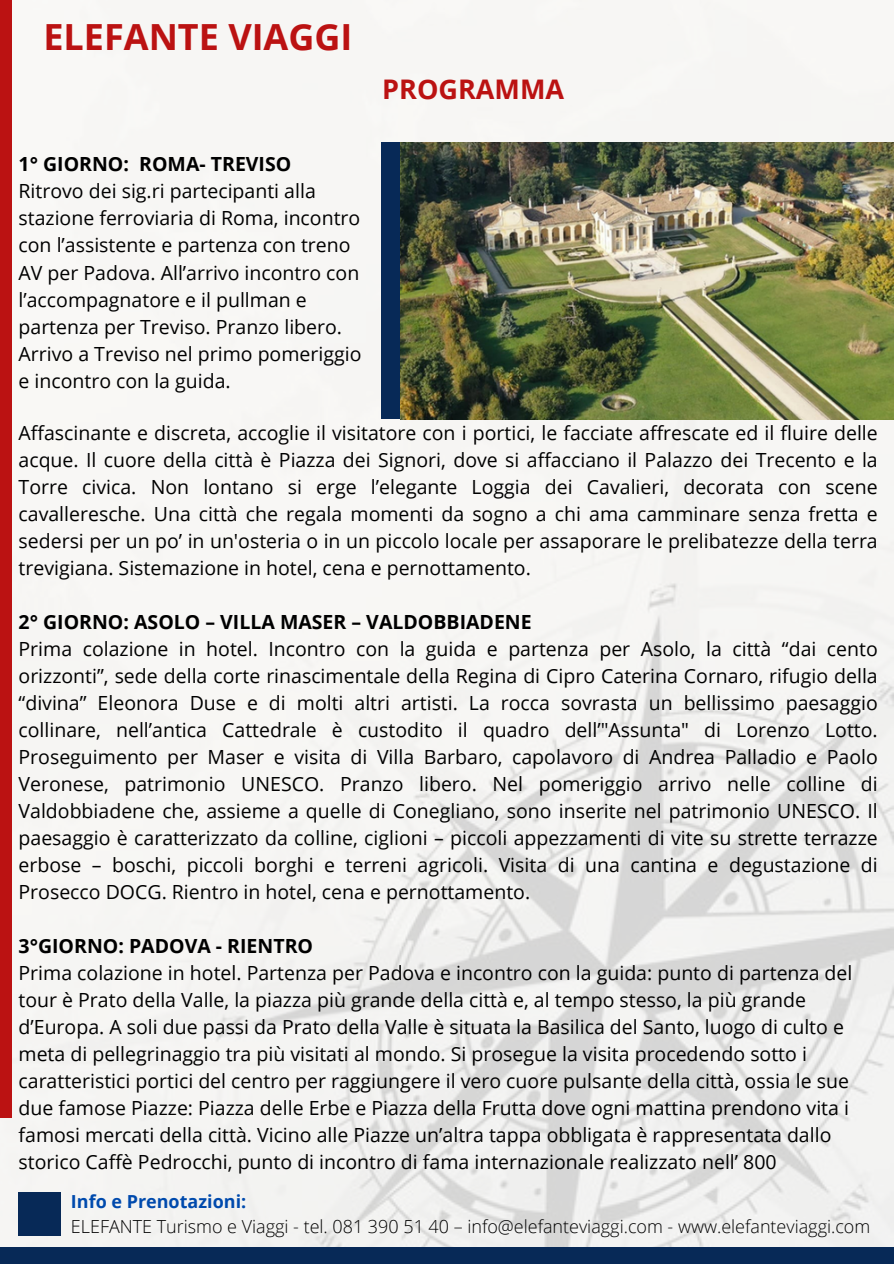
<style>
.page{position:relative;width:894px;height:1264px;background:#fff}
.page>*{position:absolute;margin:0;border:0;box-sizing:border-box;transform-origin:0 0}
.t1{font:700 36px "Open Sans";color:#bb1212}
.t2{font:700 27px "Open Sans";color:#bb1212}
.t3{font:19.5px/27px "Open Sans";color:#000}
.t4{font:700 19.5px "Open Sans";color:#000}
.t5{font:300 18px "Open Sans";color:#000}
.t6{font:700 18px "Open Sans";color:#004aad}
</style>
<div class="page">
<img style="left:0;top:0;width:892px;height:1247px">
<div style="left:0;top:0;width:12px;height:1117px;background:#bb1212"></div>
<div style="left:19px;top:1191px;width:42px;height:44px;background:#072957"></div>
<div style="left:0;top:1247px;width:893px;height:16px;background:#072957"></div>
<div style="left:381px;top:142px;width:56px;height:277px;background:#072957"></div>
<img style="left:400px;top:142px;width:493px;height:277px">
<h1 class="t1" style="left:43px;top:11px;width:310px">ELEFANTE VIAGGI</h1>
<h2 class="t2" style="left:382px;top:70px;width:183px">PROGRAMMA</h2>
<p class="t4" style="left:19px;top:151px;width:274px">1° GIORNO: ROMA- TREVISO</p>
<p class="t3" style="left:19px;top:177px;width:344px">Ritrovo dei sig.ri partecipanti alla stazione ferroviaria di Roma, incontro con l’assistente e partenza con treno AV per Padova. All’arrivo incontro con l’accompagnatore e il pullman e partenza per Treviso. Pranzo libero.<br>Arrivo a Treviso nel primo pomeriggio e incontro con la guida.</p>
<p class="t3" style="left:19px;top:419px;width:860px;text-align:justify">Affascinante e discreta, accoglie il visitatore con i portici, le facciate affrescate ed il fluire delle acque. Il cuore della città è Piazza dei Signori, dove si affacciano il Palazzo dei Trecento e la Torre civica. Non lontano si erge l’elegante Loggia dei Cavalieri, decorata con scene cavalleresche. Una città che regala momenti da sogno a chi ama camminare senza fretta e sedersi per un po’ in un'osteria o in un piccolo locale per assaporare le prelibatezze della terra trevigiana. Sistemazione in hotel, cena e pernottamento.</p>
<p class="t4" style="left:19px;top:608px;width:514px">2° GIORNO: ASOLO – VILLA MASER – VALDOBBIADENE</p>
<p class="t3" style="left:19px;top:635px;width:860px;text-align:justify">Prima colazione in hotel. Incontro con la guida e partenza per Asolo, la città “dai cento orizzonti”, sede della corte rinascimentale della Regina di Cipro Caterina Cornaro, rifugio della “divina” Eleonora Duse e di molti altri artisti. La rocca sovrasta un bellissimo paesaggio collinare, nell’antica Cattedrale è custodito il quadro dell’"Assunta" di Lorenzo Lotto.<br>Proseguimento per Maser e visita di Villa Barbaro, capolavoro di Andrea Palladio e Paolo Veronese, patrimonio UNESCO. Pranzo libero. Nel pomeriggio arrivo nelle colline di Valdobbiadene che, assieme a quelle di Conegliano, sono inserite nel patrimonio UNESCO. Il paesaggio è caratterizzato da colline, ciglioni – piccoli appezzamenti di vite su strette terrazze erbose – boschi, piccoli borghi e terreni agricoli. Visita di una cantina e degustazione di Prosecco DOCG. Rientro in hotel, cena e pernottamento.</p>
<p class="t4" style="left:19px;top:932px;width:296px">3°GIORNO: PADOVA - RIENTRO</p>
<p class="t3" style="left:19px;top:959px;width:835px">Prima colazione in hotel. Partenza per Padova e incontro con la guida: punto di partenza del tour è Prato della Valle, la piazza più grande della città e, al tempo stesso, la più grande d’Europa. A soli due passi da Prato della Valle è situata la Basilica del Santo, luogo di culto e meta di pellegrinaggio tra più visitati al mondo. Si prosegue la visita procedendo sotto i caratteristici portici del centro per raggiungere il vero cuore pulsante della città, ossia le sue due famose Piazze: Piazza delle Erbe e Piazza della Frutta dove ogni mattina prendono vita i famosi mercati della città. Vicino alle Piazze un’altra tappa obbligata è rappresentata dallo storico Caffè Pedrocchi, punto di incontro di fama internazionale realizzato nell’ 800</p>
<p class="t6" style="left:71px;top:1189px;width:177px">Info e Prenotazioni:</p>
<p class="t5" style="left:71px;top:1213px;width:800px">ELEFANTE Turismo e Viaggi - tel. 081 390 51 40 – info@elefanteviaggi.com - www.elefanteviaggi.com</p>
</div>
